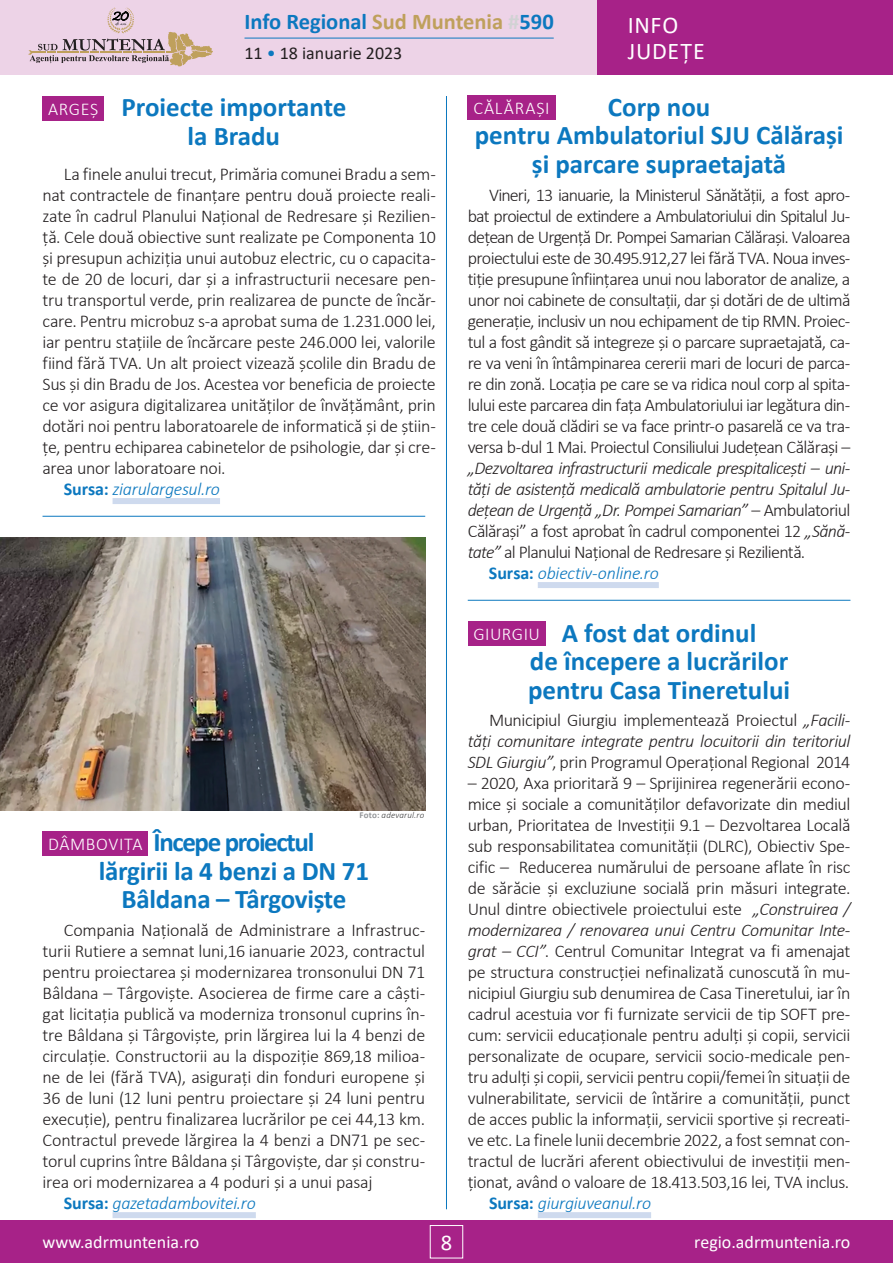
<style>
.page{position:relative;width:893px;height:1263px;background:#fff}
.page>*{position:absolute;margin:0;border:0;box-sizing:border-box;transform-origin:0 0}
.t1{font:700 27px/28.5px "Calibri";color:#0c78bf;text-align:center}
.t2{font:24px/25.5px "Calibri";letter-spacing:.03em;color:#fff}
.t3{font:700 22.5px "Calibri";color:#0c78bf}
.t4{font:22.5px "Calibri";color:#fff}
.t5{font:300 18px/21px "Calibri";letter-spacing:-.02em;color:#231f20;text-align:justify}
.t6{font:italic 300 18px "Calibri";letter-spacing:-.04em;color:#231f20}
.t7{font:300 18px "Calibri";letter-spacing:-.04em;color:#231f20}
.t8{font:italic 300 18px "Calibri";letter-spacing:-.015em;color:#0c78bf}
.t9{font:18px "Calibri";color:#fff}
.t10{font:300 18px "Calibri";letter-spacing:.03em;color:#fff}
.t11{font:18px "Calibri";color:#231f20}
.t12{font:300 18px "Calibri";letter-spacing:.06em;color:#fff}
.t13{font:italic 300 9px "Calibri";letter-spacing:.015em;color:#3e3e3f}
.s1{color:#bfa05c}
.s2{color:#d1d2d4}
.s3{color:#0c78bf}
.s4{font-weight:700;font-style:normal}
.s5{font-style:normal}
.s6{font-style:italic}
.s7{font-weight:700;font-style:normal;color:#939598}
</style>
<div class="page">
<div style="left:0;top:0;width:893px;height:75px;background:#edd3e7"></div>
<div style="left:597px;top:0;width:296px;height:75px;background:#a72288"></div>
<div style="left:0;top:1220px;width:893px;height:43px;background:#a72288"></div>
<div style="left:430px;top:1225px;width:33px;height:33px;border:1px solid #fff"></div>
<hr style="left:244px;top:38px;width:310px;height:1px;background:#0c78bf">
<svg style="left:29px;top:8px;width:184px;height:58px"></svg>
<div style="left:113px;top:498px;width:107px;height:6px;background:#cedaee"></div>
<hr style="left:446px;top:96px;width:1px;height:1113px;background:#0c78bf">
<div style="left:113px;top:1212px;width:143px;height:6px;background:#cedaee"></div>
<div style="left:538px;top:582px;width:121px;height:6px;background:#cedaee"></div>
<div style="left:43px;top:96px;width:61px;height:24px;background:#a72288"></div>
<div style="left:468px;top:96px;width:88px;height:24px;background:#a72288"></div>
<div style="left:43px;top:831px;width:105px;height:24px;background:#a72288"></div>
<div style="left:468px;top:621px;width:78px;height:25px;background:#a72288"></div>
<hr style="left:468px;top:600px;width:382px;height:1px;background:#0c78bf">
<hr style="left:43px;top:516px;width:382px;height:1px;background:#0c78bf">
<img style="left:0;top:537px;width:425px;height:273px">
<div style="left:538px;top:1212px;width:113px;height:6px;background:#cedaee"></div>
<p class="t3" style="left:244px;top:6px;width:311px">Info Regional <span class="s1">Sud Muntenia</span> <span class="s2">#</span>590</p>
<p class="t11" style="left:244px;top:41px;width:159px">11 <span class="s3">•</span> 18 ianuarie 2023</p>
<h2 class="t2" style="left:628px;top:12px;width:79px">INFO<br>JUDEȚE</h2>
<h1 class="t1" style="left:121px;top:93px;width:226px">Proiecte importante la Bradu</h1>
<h1 class="t1" style="left:475px;top:92px;width:370px">Corp nou<br>pentru Ambulatoriul SJU Călărași și parcare supraetajată</h1>
<p class="t10" style="left:48px;top:98px;width:52px">ARGEȘ</p>
<p class="t12" style="left:473px;top:97px;width:78px">CĂLĂRAȘI</p>
<p class="t5" style="left:64px;top:163px;width:374px">La finele anului trecut, Primăria comunei Bradu a sem-</p>
<p class="t5" style="left:43px;top:184px;width:395px">nat contractele de finanțare pentru două proiecte reali-</p>
<p class="t5" style="left:43px;top:205px;width:395px">zate în cadrul Planului Național de Redresare și Rezilien-</p>
<p class="t5" style="left:43px;top:226px;width:395px">ță. Cele două obiective sunt realizate pe Componenta 10</p>
<p class="t5" style="left:43px;top:247px;width:395px">și presupun achiziția unui autobuz electric, cu o capacita-</p>
<p class="t5" style="left:43px;top:268px;width:395px">te de 20 de locuri, dar și a infrastructurii necesare pen-</p>
<p class="t5" style="left:43px;top:289px;width:395px">tru transportul verde, prin realizarea de puncte de încăr-</p>
<p class="t5" style="left:43px;top:310px;width:395px">care. Pentru microbuz s-a aprobat suma de 1.231.000 lei,</p>
<p class="t5" style="left:43px;top:331px;width:395px">iar pentru stațiile de încărcare peste 246.000 lei, valorile</p>
<p class="t5" style="left:43px;top:352px;width:395px">fiind fără TVA. Un alt proiect vizează școlile din Bradu de</p>
<p class="t5" style="left:43px;top:373px;width:395px">Sus și din Bradu de Jos. Acestea vor beneficia de proiecte</p>
<p class="t5" style="left:43px;top:394px;width:395px">ce vor asigura digitalizarea unităților de învățământ, prin</p>
<p class="t5" style="left:43px;top:415px;width:395px">dotări noi pentru laboratoarele de informatică și de știin-</p>
<p class="t5" style="left:43px;top:436px;width:395px">țe, pentru echiparea cabinetelor de psihologie, dar și cre-</p>
<p class="t5" style="left:43px;top:457px;width:185px">area unor laboratoare noi.</p>
<p class="t8" style="left:64px;top:478px;width:158px"><span class="s4">Sursa:</span> ziarulargesul.ro</p>
<p class="t5" style="left:468px;top:184px;width:384px;text-indent:21px">Vineri, 13 ianuarie, la Ministerul Sănătăţii, a fost apro&shy;bat proiectul de extindere a Ambulatoriului din Spitalul Ju&shy;dețean de Urgență Dr. Pompei Samarian Călărași. Valoarea proiectului este de 30.495.912,27 lei fără TVA. Noua inves&shy;tiție presupune înființarea unui nou laborator de analize, a unor noi cabinete de consultații, dar și dotări de de ultimă generație, inclusiv un nou echipament de tip RMN. Proiec&shy;tul a fost gândit să integreze și o parcare supraetajată, ca&shy;re va veni în întâmpinarea cererii mari de locuri de parca&shy;re din zonă. Locația pe care se va ridica noul corp al spita&shy;lului este parcarea din fața Ambulatoriului iar legătura din&shy;tre cele două clădiri se va face printr-o pasarelă ce va tra&shy;versa b-dul 1 Mai. Proiectul Consiliului Judeţean Călărași –</p>
<p class="t6" style="left:468px;top:457px;width:384px">„Dezvoltarea infrastructurii medicale prespitalicești – uni-</p>
<p class="t6" style="left:468px;top:478px;width:384px">tăți de asistență medicală ambulatorie pentru Spitalul Ju-</p>
<p class="t6" style="left:468px;top:499px;width:384px">dețean de Urgență „Dr. Pompei Samarian” <span class="s5">– Ambulatoriul</span></p>
<p class="t7" style="left:468px;top:520px;width:384px">Călărași” a fost aprobat în cadrul componentei 12 <span class="s6">„Sănă-</span></p>
<p class="t7" style="left:468px;top:541px;width:339px"><span class="s6">tate”</span> al Planului Național de Redresare și Rezilientă.</p>
<p class="t8" style="left:489px;top:562px;width:171px"><span class="s4">Sursa:</span> obiectiv-online.ro</p>
<p class="t13" style="left:360px;top:809px;width:66px"><span class="s7">Foto:</span> adevarul.ro</p>
<h1 class="t1" style="left:99px;top:828px;width:272px">Începe proiectul<br>lărgirii la 4 benzi a DN 71<br>Bâldana – Târgoviște</h1>
<p class="t10" style="left:48px;top:833px;width:96px">DÂMBOVIȚA</p>
<p class="t5" style="left:64px;top:919px;width:363px">Compania Națională de Administrare a Infrastruc-</p>
<p class="t5" style="left:43px;top:940px;width:384px">turii Rutiere a semnat luni,16 ianuarie 2023, contractul</p>
<p class="t5" style="left:43px;top:961px;width:384px">pentru proiectarea și modernizarea tronsonului DN 71</p>
<p class="t5" style="left:43px;top:982px;width:384px">Bâldana – Târgoviște. Asocierea de firme care a câști-</p>
<p class="t5" style="left:43px;top:1003px;width:384px">gat licitația publică va moderniza tronsonul cuprins în-</p>
<p class="t5" style="left:43px;top:1024px;width:384px">tre Bâldana și Târgoviște, prin lărgirea lui la 4 benzi de</p>
<p class="t5" style="left:43px;top:1045px;width:384px">circulație. Constructorii au la dispoziție 869,18 milioa-</p>
<p class="t5" style="left:43px;top:1066px;width:384px">ne de lei (fără TVA), asigurați din fonduri europene și</p>
<p class="t5" style="left:43px;top:1087px;width:384px">36 de luni (12 luni pentru proiectare și 24 luni pentru</p>
<p class="t5" style="left:43px;top:1108px;width:384px">execuție), pentru finalizarea lucrărilor pe cei 44,13 km.</p>
<p class="t5" style="left:43px;top:1129px;width:384px">Contractul prevede lărgirea la 4 benzi a DN71 pe sec-</p>
<p class="t5" style="left:43px;top:1150px;width:384px">torul cuprins între Bâldana și Târgoviște, dar și constru-</p>
<p class="t5" style="left:43px;top:1171px;width:331px">irea ori modernizarea a 4 poduri și a unui pasaj</p>
<p class="t8" style="left:64px;top:1192px;width:194px"><span class="s4">Sursa:</span> gazetadambovitei.ro</p>
<h1 class="t1" style="left:528px;top:618px;width:264px">A fost dat ordinul<br>de începere a lucrărilor pentru Casa Tineretului</h1>
<p class="t10" style="left:473px;top:623px;width:68px">GIURGIU</p>
<p class="t5" style="left:468px;top:709px;width:384px;text-indent:21px">Municipiul Giurgiu implementează Proiectul <span class="s6">„Facili&shy;tăți comunitare integrate pentru locuitorii din teritoriul SDL Giurgiu”</span>, prin Programul Operațional Regional 2014</p>
<p class="t5" style="left:468px;top:772px;width:384px">– 2020, Axa prioritară 9 – Sprijinirea regenerării econo-</p>
<p class="t5" style="left:468px;top:793px;width:384px">mice și sociale a comunităților defavorizate din mediul</p>
<p class="t5" style="left:468px;top:814px;width:384px">urban, Prioritatea de Investiții 9.1 – Dezvoltarea Locală</p>
<p class="t5" style="left:468px;top:835px;width:384px">sub responsabilitatea comunității (DLRC), Obiectiv Spe-</p>
<p class="t5" style="left:468px;top:856px;width:384px">cific – Reducerea numărului de persoane aflate în risc</p>
<p class="t5" style="left:468px;top:877px;width:384px">de sărăcie și excluziune socială prin măsuri integrate.</p>
<p class="t5" style="left:468px;top:898px;width:384px">Unul dintre obiectivele proiectului este <span class="s6">„Construirea /</span></p>
<p class="t6" style="left:468px;top:919px;width:384px">modernizarea / renovarea unui Centru Comunitar Inte-</p>
<p class="t5" style="left:468px;top:940px;width:384px"><span class="s6">grat – CCI”</span>. Centrul Comunitar Integrat va fi amenajat</p>
<p class="t5" style="left:468px;top:961px;width:384px">pe structura construcției nefinalizată cunoscută în mu-</p>
<p class="t5" style="left:468px;top:982px;width:384px">nicipiul Giurgiu sub denumirea de Casa Tineretului, iar în</p>
<p class="t5" style="left:468px;top:1003px;width:384px">cadrul acestuia vor fi furnizate servicii de tip SOFT pre-</p>
<p class="t5" style="left:468px;top:1024px;width:384px">cum: servicii educaționale pentru adulți și copii, servicii</p>
<p class="t5" style="left:468px;top:1045px;width:384px">personalizate de ocupare, servicii socio-medicale pen-</p>
<p class="t5" style="left:468px;top:1066px;width:384px">tru adulți și copii, servicii pentru copii/femei în situații de</p>
<p class="t5" style="left:468px;top:1087px;width:384px">vulnerabilitate, servicii de întărire a comunității, punct</p>
<p class="t5" style="left:468px;top:1108px;width:384px">de acces public la informații, servicii sportive și recreati-</p>
<p class="t5" style="left:468px;top:1129px;width:384px">ve etc. La finele lunii decembrie 2022, a fost semnat con-</p>
<p class="t5" style="left:468px;top:1150px;width:384px">tractul de lucrări aferent obiectivului de investiții men-</p>
<p class="t5" style="left:468px;top:1171px;width:383px">ționat, având o valoare de 18.413.503,16 lei, TVA inclus.</p>
<p class="t8" style="left:489px;top:1192px;width:164px"><span class="s4">Sursa:</span> giurgiuveanul.ro</p>
<p class="t9" style="left:43px;top:1230px;width:158px">www.adrmuntenia.ro</p>
<p class="t4" style="left:441px;top:1226px;width:13px">8</p>
<p class="t9" style="left:694px;top:1230px;width:158px">regio.adrmuntenia.ro</p>
</div>
